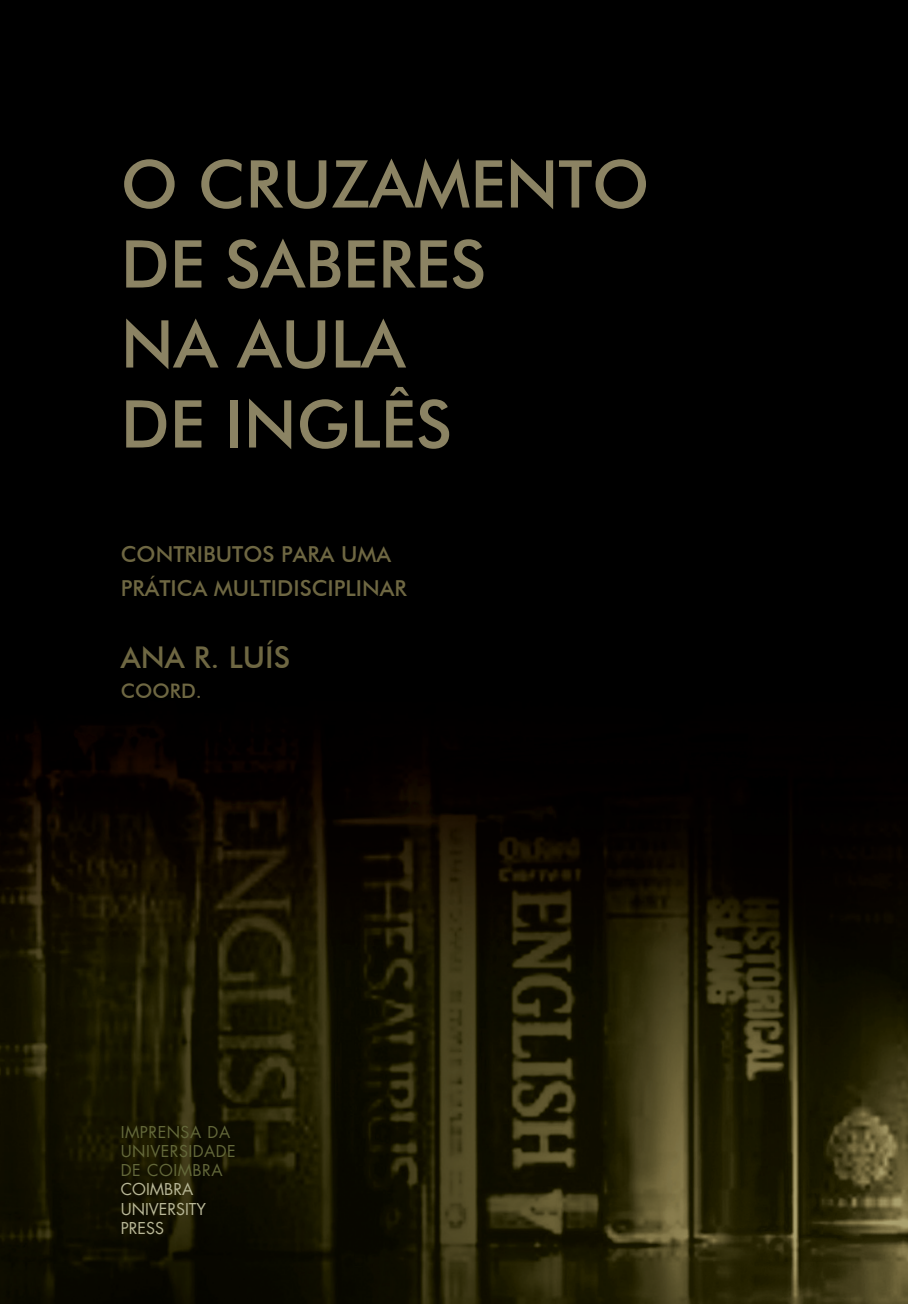
<style>
.page{position:relative;width:908px;height:1304px;background:#fff}
.page>*{position:absolute;margin:0;border:0;box-sizing:border-box;transform-origin:0 0}
.t1{font:500 66px/80px "Futura BT";color:#8b8363}
.t2{font:500 30px "Futura BT";color:#6e6742}
.t3{font:500 22px/34px "Futura BT";color:#6e6742}
.t4{font:500 20px "Futura BT";color:#6e6742}
.t5{font:16px/19.2px "Futura LT";letter-spacing:.03em;color:#63683a}
.s1{color:#b8b797}
</style>
<div class="page">
<img style="left:0;top:0;width:907px;height:1304px">
<p class="t1" style="left:121px;top:144px;width:530px">O CRUZAMENTO<br>DE SABERES<br>NA AULA<br>DE INGLÊS</p>
<p class="t3" style="left:121px;top:537px;width:287px">CONTRIBUTOS PARA UMA<br>PRÁTICA MULTIDISCIPLINAR</p>
<p class="t2" style="left:121px;top:639px;width:171px">ANA R. LUÍS</p>
<p class="t4" style="left:121px;top:678px;width:83px">COORD.</p>
<p class="t5" style="left:121px;top:1122px;width:116px">IMPRENSA DA<br>UNIVERSIDADE<br>DE COIMBRA<br><span class="s1">COIMBRA<br>UNIVERSITY<br>PRESS</span></p>
</div>
